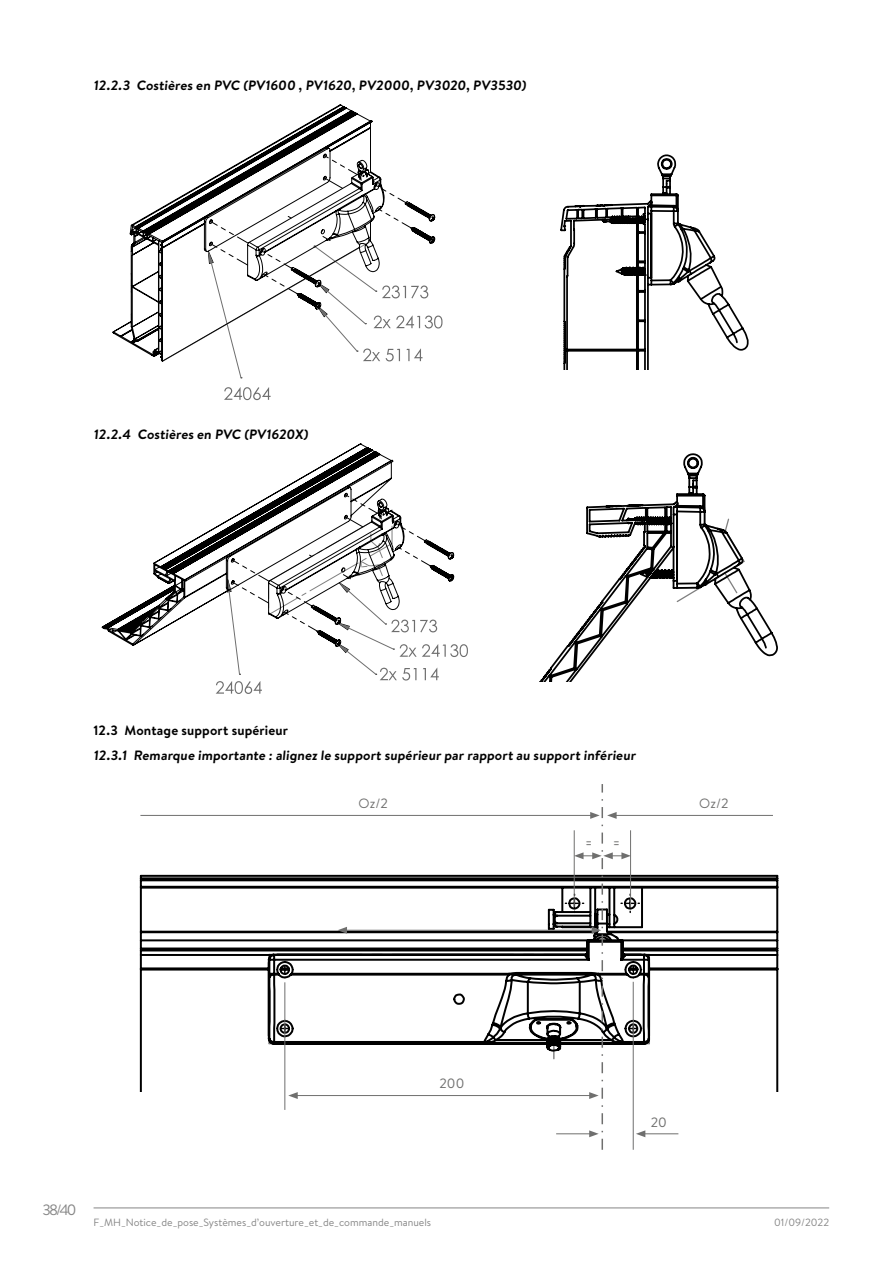
<style>
.page{position:relative;width:893px;height:1263px;background:#fff}
.page>*{position:absolute;margin:0;border:0;box-sizing:border-box;transform-origin:0 0}
.t1{font:15px "Brandon Text";color:#868686}
.t2{font:700 13.5px/24.8px "Brandon Text";letter-spacing:.01em;color:#000}
.t3{font:13.5px "Brandon Text";color:#6f6f6e}
.t4{font:10.5px "Brandon Text";color:#868686}
</style>
<div class="page">
<hr style="left:94px;top:1207px;width:735px;height:1px;background:#868686">
<svg style="left:224px;top:387px;width:47px;height:13px"></svg>
<hr style="left:94px;top:101px;width:1px;height:303px;background:#c0c0c0">
<hr style="left:94px;top:101px;width:367px;height:1px;background:#c0c0c0">
<hr style="left:892px;top:101px;width:1px;height:303px;background:#c0c0c0">
<svg style="left:254px;top:104px;width:119px;height:50px"></svg>
<svg style="left:94px;top:154px;width:349px;height:225px"></svg>
<hr style="left:509px;top:135px;width:1px;height:235px;background:#c0c0c0">
<hr style="left:509px;top:135px;width:256px;height:1px;background:#c0c0c0">
<svg style="left:560px;top:154px;width:189px;height:216px"></svg>
<hr style="left:490px;top:427px;width:1px;height:275px;background:#c0c0c0">
<hr style="left:94px;top:427px;width:1px;height:275px;background:#c0c0c0">
<hr style="left:94px;top:427px;width:379px;height:1px;background:#c0c0c0">
<hr style="left:508px;top:427px;width:1px;height:275px;background:#c0c0c0">
<hr style="left:94px;top:1262px;width:379px;height:1px;background:#c0c0c0">
<svg style="left:101px;top:443px;width:293px;height:203px"></svg>
<svg style="left:216px;top:494px;width:252px;height:200px"></svg>
<hr style="left:490px;top:420px;width:1px;height:262px;background:#c0c0c0">
<hr style="left:490px;top:420px;width:331px;height:1px;background:#c0c0c0">
<hr style="left:892px;top:420px;width:1px;height:262px;background:#c0c0c0">
<hr style="left:490px;top:1262px;width:331px;height:1px;background:#c0c0c0">
<svg style="left:490px;top:452px;width:288px;height:230px"></svg>
<hr style="left:102px;top:1262px;width:710px;height:1px;background:#c0c0c0">
<hr style="left:892px;top:838px;width:1px;height:253px;background:#c0c0c0">
<hr style="left:102px;top:838px;width:710px;height:1px;background:#c0c0c0">
<hr style="left:102px;top:838px;width:1px;height:253px;background:#c0c0c0">
<svg style="left:139px;top:874px;width:640px;height:217px"></svg>
<hr style="left:643px;top:1133px;width:35px;height:1px;background:#6f6f6e">
<hr style="left:140px;top:815px;width:453px;height:1px;background:#6f6f6e">
<hr style="left:614px;top:815px;width:159px;height:1px;background:#6f6f6e">
<svg style="left:268px;top:784px;width:382px;height:366px"></svg>
<p class="t2" style="left:94px;top:73px;width:436px">12.2.3 Costières en PVC (PV1600 , PV1620, PV2000, PV3020, PV3530)</p>
<p class="t2" style="left:94px;top:422px;width:218px">12.2.4 Costières en PVC (PV1620X)</p>
<p class="t2" style="left:94px;top:718px;width:545px">12.3 Montage support supérieur<br>12.3.1 Remarque importante : alignez le support supérieur par rapport au support inférieur</p>
<p class="t3" style="left:359px;top:794px;width:31px">Oz/2</p>
<p class="t3" style="left:699px;top:794px;width:31px">Oz/2</p>
<p class="t3" style="left:585px;top:833px;width:10px">=</p>
<p class="t3" style="left:612px;top:833px;width:10px">=</p>
<p class="t3" style="left:440px;top:1074px;width:26px">200</p>
<p class="t3" style="left:651px;top:1113px;width:18px">20</p>
<p class="t1" style="left:43px;top:1199px;width:36px">38/40</p>
<p class="t4" style="left:94px;top:1215px;width:339px">F_MH_Notice_de_pose_Systèmes_d’ouverture_et_de_commande_manuels</p>
<p class="t4" style="left:774px;top:1215px;width:57px">01/09/2022</p>
</div>
